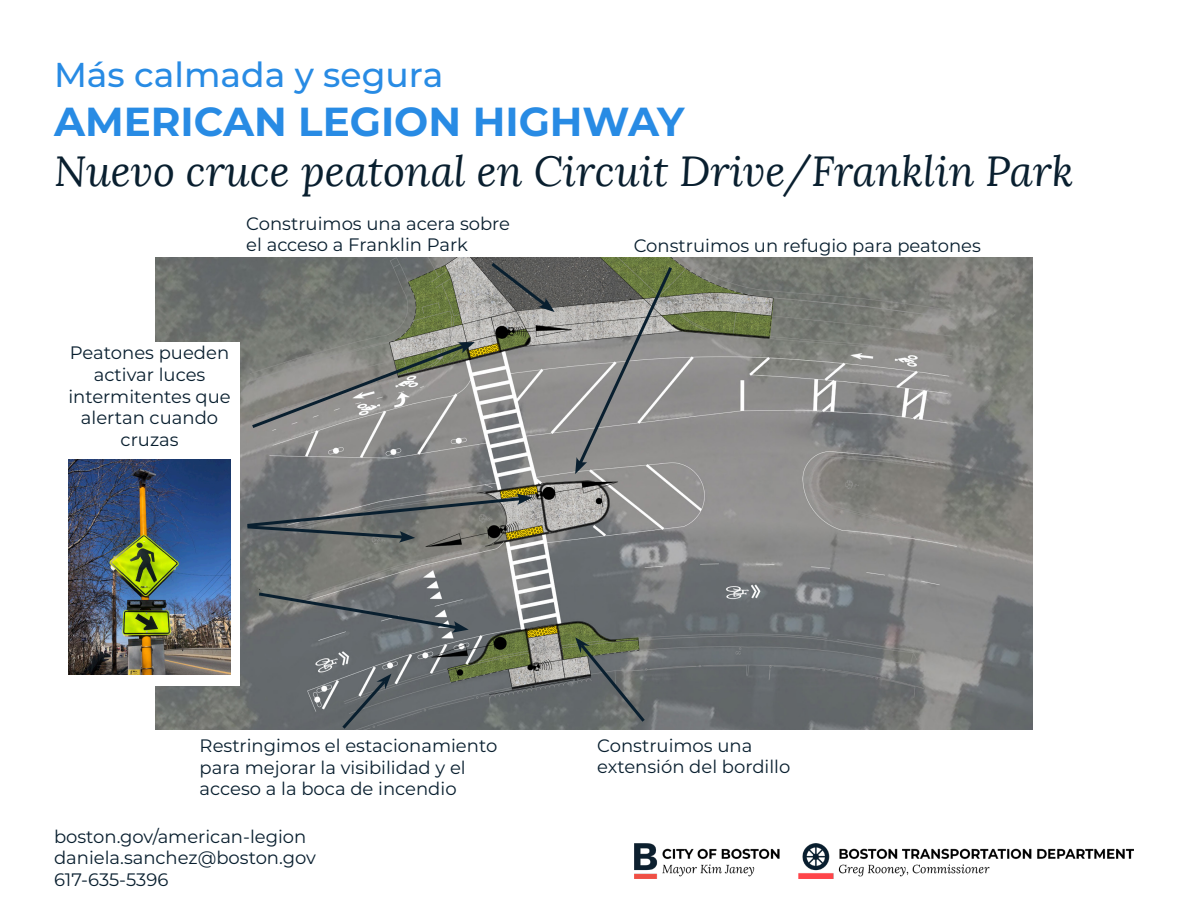
<style>
.page{position:relative;width:1188px;height:918px;background:#fff}
.page>*{position:absolute;margin:0;border:0;box-sizing:border-box;transform-origin:0 0}
.t1{font:italic 42px "Lora";color:#091f2f}
.t2{font:700 40.5px "Montserrat";color:#288be4}
.t3{font:500 34.5px "Montserrat";color:#288be4}
.t4{font:18px/21.6px "Montserrat";color:#091f2f}
</style>
<div class="page">
<img style="left:156px;top:257px;width:876px;height:473px">
<img style="left:635px;top:843px;width:499px;height:36px">
<svg style="left:339px;top:674px;width:53px;height:56px;background:#61676b"></svg>
<svg style="left:488px;top:260px;width:67px;height:52px;background:#626362"></svg>
<svg style="left:575px;top:637px;width:73px;height:88px;background:#696f68"></svg>
<svg style="left:575px;top:264px;width:100px;height:210px;background:#8b8c87"></svg>
<div style="left:59px;top:342px;width:181px;height:344px;background:#fff"></div>
<img style="left:69px;top:459px;width:162px;height:216px">
<svg style="left:249px;top:342px;width:226px;height:88px;background:#8b8c87"></svg>
<svg style="left:256px;top:591px;width:213px;height:42px;background:#676c6f"></svg>
<svg style="left:244px;top:493px;width:289px;height:50px;background:#6e716e"></svg>
<p class="t3" style="left:54px;top:51px;width:391px">Más calmada y segura</p>
<p class="t2" style="left:54px;top:92px;width:632px">AMERICAN LEGION HIGHWAY</p>
<p class="t1" style="left:54px;top:146px;width:1021px">Nuevo cruce peatonal en Circuit Drive/Franklin Park</p>
<p class="t4" style="left:246px;top:212px;width:265px">Construimos una acera sobre el acceso a Franklin Park</p>
<p class="t4" style="left:68px;top:342px;width:164px;text-align:center">Peatones pueden activar luces intermitentes que alertan cuando cruzas</p>
<p class="t4" style="left:634px;top:234px;width:349px">Construimos un refugio para peatones</p>
<p class="t4" style="left:200px;top:734px;width:299px">Restringimos el estacionamiento para mejorar la visibilidad y el acceso a la boca de incendio</p>
<p class="t4" style="left:597px;top:734px;width:195px">Construimos una extensión del bordillo</p>
<p class="t4" style="left:54px;top:825px;width:254px">boston.gov/american-legion</p>
<p class="t4" style="left:54px;top:846px;width:263px">daniela.sanchez@boston.gov</p>
<p class="t4" style="left:54px;top:868px;width:116px">617-635-5396</p>
</div>
